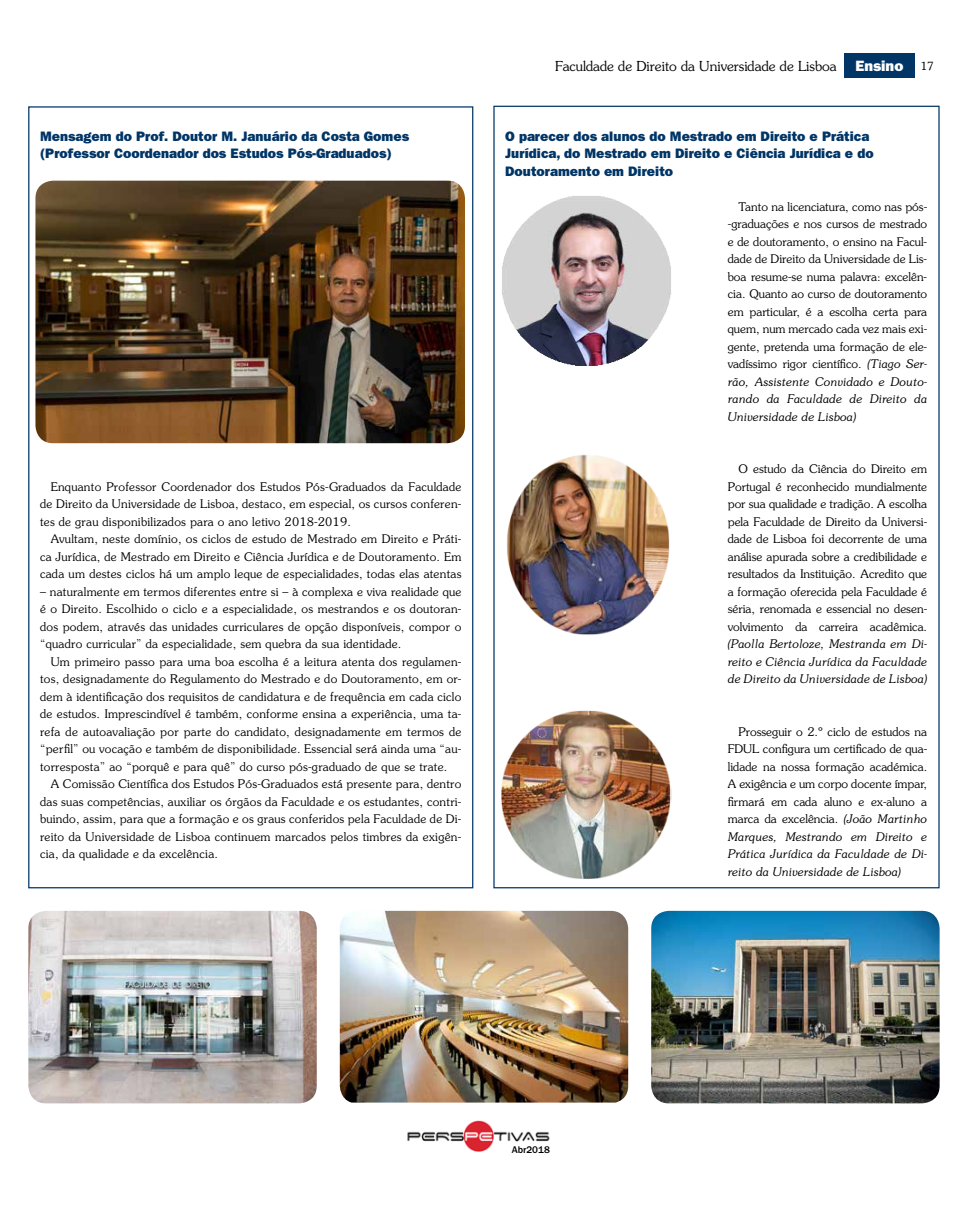
<style>
.page{position:relative;width:968px;height:1205px;background:#fff}
.page>*{position:absolute;margin:0;border:0;box-sizing:border-box;transform-origin:0 0}
.t1{font:13.75px/17.5px "ITC Franklin Gothic Std Hvy";color:#003566}
.t2{font:300 13.75px "Souvenir Std";color:#000}
.t3{font:300 11.88px/17.5px "Souvenir Std";letter-spacing:.02em;color:#000;text-align:justify}
.t4{font:italic 300 11.88px/17.5px "Souvenir Std";color:#000;text-align:justify}
.t5{font:500 10px "ITC Franklin Gothic Std";color:#000}
.s1{font-family:"ITC Franklin Gothic Std Hvy";font-weight:400;font-size:15px;color:#fff}
.s2{font-size:11.25px}
.s3{font-style:italic}
</style>
<div class="page">
<div style="left:843px;top:53px;width:71px;height:25px;background:#003566"></div>
<img style="left:407px;top:1121px;width:143px;height:31px">
<img style="left:35px;top:181px;width:430px;height:262px">
<img style="left:502px;top:196px;width:169px;height:169px">
<img style="left:506px;top:454px;width:164px;height:181px">
<img style="left:501px;top:710px;width:170px;height:169px">
<img style="left:651px;top:911px;width:288px;height:192px">
<img style="left:28px;top:911px;width:289px;height:192px">
<img style="left:340px;top:911px;width:288px;height:191px">
<p class="t1" style="left:40px;top:127px;width:370px">Mensagem do Prof. Doutor M. Januário da Costa Gomes (Professor Coordenador dos Estudos Pós-Graduados)</p>
<p class="t3" style="left:40px;top:478px;width:423px;text-indent:11px">Enquanto Professor Coordenador dos Estudos Pós-Graduados da Faculdade de Direito da Universidade de Lisboa, destaco, em especial, os cursos conferen&shy;tes de grau disponibilizados para o ano letivo 2018-2019.</p>
<p class="t3" style="left:40px;top:530px;width:423px;text-indent:11px">Avultam, neste domínio, os ciclos de estudo de Mestrado em Direito e Práti&shy;ca Jurídica, de Mestrado em Direito e Ciência Jurídica e de Doutoramento. Em cada um destes ciclos há um amplo leque de especialidades, todas elas atentas</p>
<p class="t3" style="left:40px;top:583px;width:423px">– naturalmente em termos diferentes entre si – à complexa e viva realidade que é o Direito. Escolhido o ciclo e a especialidade, os mestrandos e os doutoran&shy;dos podem, através das unidades curriculares de opção disponíveis, compor o “quadro curricular” da especialidade, sem quebra da sua identidade.</p>
<p class="t3" style="left:40px;top:653px;width:423px;text-indent:11px">Um primeiro passo para uma boa escolha é a leitura atenta dos regulamen&shy;tos, designadamente do Regulamento do Mestrado e do Doutoramento, em or&shy;dem à identificação dos requisitos de candidatura e de frequência em cada ciclo de estudos. Imprescindível é também, conforme ensina a experiência, uma ta&shy;refa de autoavaliação por parte do candidato, designadamente em termos de “perfil” ou vocação e também de disponibilidade. Essencial será ainda uma “au&shy;torresposta” ao “porquê e para quê” do curso pós-graduado de que se trate.</p>
<p class="t3" style="left:40px;top:775px;width:423px;text-indent:11px">A Comissão Científica dos Estudos Pós-Graduados está presente para, dentro das suas competências, auxiliar os órgãos da Faculdade e os estudantes, contri&shy;buindo, assim, para que a formação e os graus conferidos pela Faculdade de Di&shy;reito da Universidade de Lisboa continuem marcados pelos timbres da exigên&shy;cia, da qualidade e da excelência.</p>
<p class="t2" style="left:555px;top:58px;width:380px">Faculdade de Direito da Universidade de Lisboa <span class="s1">Ensino</span> <span class="s2">17</span></p>
<p class="t1" style="left:505px;top:127px;width:370px">O parecer dos alunos do Mestrado em Direito e Prática<br>Jurídica, do Mestrado em Direito e Ciência Jurídica e do<br>Doutoramento em Direito</p>
<p class="t3" style="left:727px;top:198px;width:201px;text-indent:11px">Tanto na licenciatura, como nas pós--graduações e nos cursos de mestrado e de doutoramento, o ensino na Facul&shy;dade de Direito da Universidade de Lis&shy;boa resume-se numa palavra: excelên&shy;cia. Quanto ao curso de doutoramento em particular, é a escolha certa para quem, num mercado cada vez mais exi&shy;gente, pretenda uma formação de ele&shy;vadíssimo rigor científico. <span class="s3">(Tiago Ser&shy;rão, Assistente Convidado e Douto&shy;rando da Faculdade de Direito da Universidade de Lisboa)</span></p>
<p class="t3" style="left:727px;top:460px;width:201px;text-indent:11px">O estudo da Ciência do Direito em Portugal é reconhecido mundialmente por sua qualidade e tradição. A escolha pela Faculdade de Direito da Universi&shy;dade de Lisboa foi decorrente de uma análise apurada sobre a credibilidade e resultados da Instituição. Acredito que a formação oferecida pela Faculdade é séria, renomada e essencial no desen&shy;volvimento da carreira acadêmica.</p>
<p class="t4" style="left:727px;top:635px;width:201px">(Paolla Bertoloze, Mestranda em Di&shy;reito e Ciência Jurídica da Faculdade de Direito da Universidade de Lisboa)</p>
<p class="t3" style="left:727px;top:723px;width:201px;text-indent:11px">Prosseguir o 2.º ciclo de estudos na FDUL configura um certificado de qua&shy;lidade na nossa formação académica.<br>A exigência e um corpo docente ímpar, firmará em cada aluno e ex-aluno a marca da excelência. <span class="s3">(João Martinho Marques, Mestrando em Direito e Prática Jurídica da Faculdade de Di&shy;reito da Universidade de Lisboa)</span></p>
<p class="t5" style="left:511px;top:1144px;width:40px">Abr2018</p>
</div>
